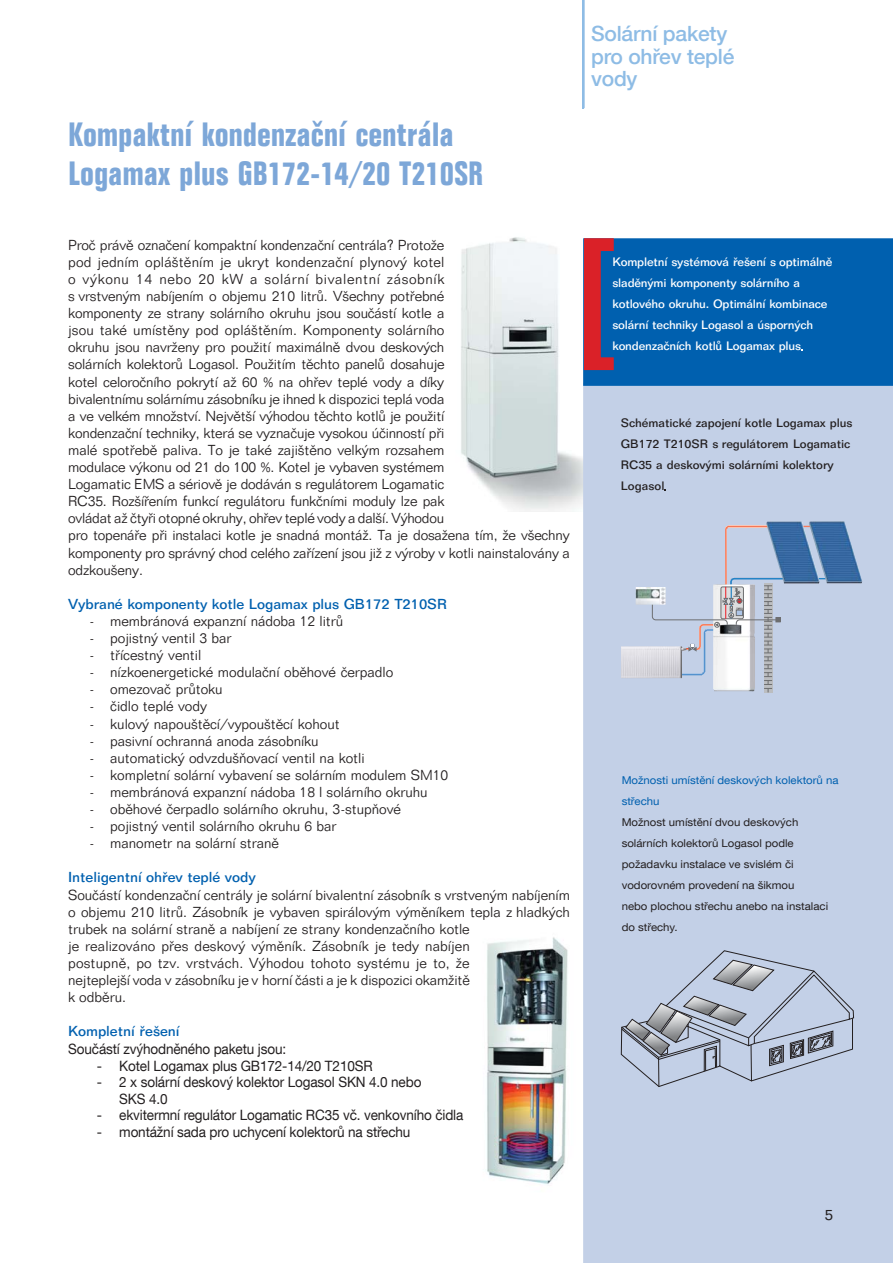
<style>
.page{position:relative;width:893px;height:1263px;background:#fff}
.page>*{position:absolute;margin:0;border:0;box-sizing:border-box;transform-origin:0 0}
.t1{font:33px/39.6px "TTE1 F1 F388 O00";letter-spacing:-.005em;color:#7da7d8}
.t2{font:500 21px/22.5px "Helvetica Neue LT Com";letter-spacing:-.01em;color:#8ebce5}
.t3{font:21px "TT1533 O00";letter-spacing:-.015em;color:#8ebce5}
.t4{font:15px "TT1541 O00";color:#231f20}
.t5{font:14.25px/17.1px "TT1545 O00";letter-spacing:-.005em;color:#231f20}
.t6{font:14.25px/16.5px "Helvetica Neue LT Com";letter-spacing:-.01em;color:#231f20;scale:.95 1}
.t7{font:14.25px "TT1547 O00";letter-spacing:-.005em;color:#0060af}
.t8{font:12px/21px "TT154 AO00";letter-spacing:-.005em;color:#231f20}
.t9{font:12px/21px "TT154 AO00";letter-spacing:-.015em;color:#fff}
.t10{font:12px/21px "TT154 AO00";letter-spacing:-.005em;color:#0060af}
.t11{font:10.8px/21px "Helvetica Neue LT Com";color:#231f20;scale:1.06 1}
.t12{font:10.8px/21px "Helvetica Neue LT Com";color:#0060af;scale:1.06 1}
</style>
<div class="page">
<hr style="left:583px;top:0;width:2px;height:108px;background:#8ebce5">
<img style="left:487px;top:937px;width:81px;height:247px">
<img style="left:461px;top:237px;width:122px;height:274px">
<div style="left:583px;top:386px;width:310px;height:877px;background:#c3d0e7"></div>
<div style="left:583px;top:238px;width:310px;height:148px;background:#0060af"></div>
<svg style="left:583px;top:238px;width:31px;height:133px;background:#88395b"></svg>
<svg style="left:621px;top:950px;width:233px;height:137px;background:#b2bdd0"></svg>
<img style="left:766px;top:521px;width:43px;height:62px">
<img style="left:621px;top:646px;width:31px;height:32px">
<img style="left:635px;top:587px;width:17px;height:18px">
<svg style="left:652px;top:526px;width:135px;height:166px;background:#c2ccde"></svg>
<img style="left:809px;top:521px;width:53px;height:62px">
<hr style="left:582px;top:0;width:2px;height:108px;background:#8ebce5">
<div style="left:617px;top:771px;width:230px;height:173px;background:#c3d0e7"></div>
<h1 class="t1" style="left:68px;top:117px;width:417px">Kompaktní kondenzační centrála<br>Logamax plus GB172-14/20 T210SR</h1>
<p class="t5" style="left:68px;top:238px;width:503px">Proč právě označení kompaktní kondenzační centrála? Protože<br>pod jedním opláštěním je ukryt kondenzační plynový kotel<br>o výkonu 14 nebo 20 kW a solární bivalentní zásobník<br>s vrstveným nabíjením o objemu 210 litrů. Všechny potřebné<br>komponenty ze strany solárního okruhu jsou součástí kotle a<br>jsou také umístěny pod opláštěním. Komponenty solárního<br>okruhu jsou navrženy pro použití maximálně dvou deskových<br>solárních kolektorů Logasol. Použitím těchto panelů dosahuje<br>kotel celoročního pokrytí až 60 % na ohřev teplé vody a díky<br>bivalentnímu solárnímu zásobníku je ihned k dispozici teplá voda<br>a ve velkém množství. Největší výhodou těchto kotlů je použití<br>kondenzační techniky, která se vyznačuje vysokou účinností při<br>malé spotřebě paliva. To je také zajištěno velkým rozsahem<br>modulace výkonu od 21 do 100 %. Kotel je vybaven systémem<br>Logamatic EMS a sériově je dodáván s regulátorem Logamatic<br>RC35. Rozšířením funkcí regulátoru funkčními moduly lze pak<br>ovládat až čtyři otopné okruhy, ohřev teplé vody a další. Výhodou<br>pro topenáře při instalaci kotle je snadná montáž. Ta je dosažena tím, že všechny komponenty pro správný chod celého zařízení jsou již z výroby v kotli nainstalovány a odzkoušeny.</p>
<p class="t7" style="left:68px;top:599px;width:380px">Vybrané komponenty kotle Logamax plus GB172 T210SR</p>
<p class="t5" style="left:89px;top:614px;width:255px">- membránová expanzní nádoba 12 litrů</p>
<p class="t5" style="left:89px;top:631px;width:144px">- pojistný ventil 3 bar</p>
<p class="t5" style="left:89px;top:648px;width:113px">- třícestný ventil</p>
<p class="t5" style="left:89px;top:665px;width:305px">- nízkoenergetické modulační oběhové čerpadlo</p>
<p class="t5" style="left:89px;top:682px;width:135px">- omezovač průtoku</p>
<p class="t5" style="left:89px;top:699px;width:119px">- čidlo teplé vody</p>
<p class="t5" style="left:89px;top:716px;width:252px">- kulový napouštěcí/vypouštěcí kohout</p>
<p class="t5" style="left:89px;top:734px;width:231px">- pasivní ochranná anoda zásobníku</p>
<p class="t5" style="left:89px;top:751px;width:277px">- automatický odvzdušňovací ventil na kotli</p>
<p class="t5" style="left:89px;top:768px;width:360px">- kompletní solární vybavení se solárním modulem SM10</p>
<p class="t5" style="left:89px;top:785px;width:340px">- membránová expanzní nádoba 18 l solárního okruhu</p>
<p class="t5" style="left:89px;top:802px;width:313px">- oběhové čerpadlo solárního okruhu, 3-stupňové</p>
<p class="t5" style="left:89px;top:819px;width:249px">- pojistný ventil solárního okruhu 6 bar</p>
<p class="t5" style="left:89px;top:836px;width:191px">- manometr na solární straně</p>
<p class="t7" style="left:68px;top:872px;width:189px">Inteligentní ohřev teplé vody</p>
<p class="t5" style="left:68px;top:887px;width:503px">Součástí kondenzační centrály je solární bivalentní zásobník s vrstveným nabíjením o objemu 210 litrů. Zásobník je vybaven spirálovým výměníkem tepla z hladkých trubek na solární straně a nabíjení ze strany kondenzačního kotle<br>je realizováno přes deskový výměník. Zásobník je tedy nabíjen<br>postupně, po tzv. vrstvách. Výhodou tohoto systému je to, že<br>nejteplejší voda v zásobníku je v horní části a je k dispozici okamžitě<br>k odběru.</p>
<p class="t7" style="left:68px;top:1026px;width:113px">Kompletní řešení</p>
<p class="t5" style="left:126px;top:1041px;width:168px">zvýhodněného paketu jsou:</p>
<p class="t5" style="left:89px;top:1058px;width:220px">- Kotel Logamax plus GB172-14/</p>
<p class="t5" style="left:327px;top:1058px;width:51px">T210SR</p>
<p class="t5" style="left:89px;top:1075px;width:245px">- 2 x solární deskový kolektor Loga l</p>
<p class="t5" style="left:367px;top:1075px;width:21px">4.0</p>
<p class="t5" style="left:111px;top:1093px;width:49px">SKS4.0</p>
<p class="t5" style="left:89px;top:1110px;width:158px">- ekvitermní regulátor L</p>
<p class="t5" style="left:334px;top:1110px;width:136px">5 vč. venkovního čidla</p>
<p class="t5" style="left:89px;top:1127px;width:323px">- montážní sada pro uchycení kolektorů na střechu</p>
<p class="t6" style="left:68px;top:1043px;width:231px">Součástí zvýhodněného paketu jsou:</p>
<p class="t6" style="left:97px;top:1059px;width:292px">- Kotel Logamax plus GB172-14/20 T210SR</p>
<p class="t6" style="left:119px;top:1076px;width:320px;text-indent:-22px">- 2 x solární deskový kolektor Logasol SKN 4.0 nebo<br>SKS 4.0</p>
<p class="t6" style="left:97px;top:1109px;width:387px">- ekvitermní regulátor Logamatic RC35 vč. venkovního čidla</p>
<p class="t6" style="left:97px;top:1125px;width:332px">- montážní sada pro uchycení kolektorů na střechu</p>
<h2 class="t2" style="left:591px;top:25px;width:145px">Solární pakety pro ohřev teplé vody</h2>
<h2 class="t3" style="left:591px;top:44px;width:213px">s optimálně s aděnými</h2>
<p class="t9" style="left:612px;top:253px;width:221px">Kompletní systémová řešení s optimálně sladěnými komponenty solárního a kotlového okruhu. Optimální kombinace solární techniky Logasol a úsporných kondenzačních kotlů Logamax plus</p>
<p class="t8" style="left:621px;top:414px;width:233px">Schématické zapojení kotle Logamax plus<br>GB172 T210SR s regulátorem Logamatic<br>RC35 a deskovými solárními kolektory<br>Logasol</p>
<p class="t10" style="left:621px;top:770px;width:220px">Možnosti umístění deskových kolektorů na střechu</p>
<p class="t8" style="left:621px;top:812px;width:221px">Možnost umístění dvou deskových solárních kolektorů Logasol podle požadavku instalace ve svislém, či vodorovném provedení na šikmou, nebo plochou střechu, anebo instalaci do střechy.</p>
<p class="t12" style="left:622px;top:771px;width:206px">Možnosti umístění deskových kolektorů na střechu</p>
<p class="t11" style="left:622px;top:813px;width:196px">Možnost umístění dvou deskových solárních kolektorů Logasol podle požadavku instalace ve svislém či vodorovném provedení na šikmou<br>nebo plochou střechu anebo na instalaci do střechy.</p>
<p class="t4" style="left:825px;top:1206px;width:10px">5</p>
</div>
